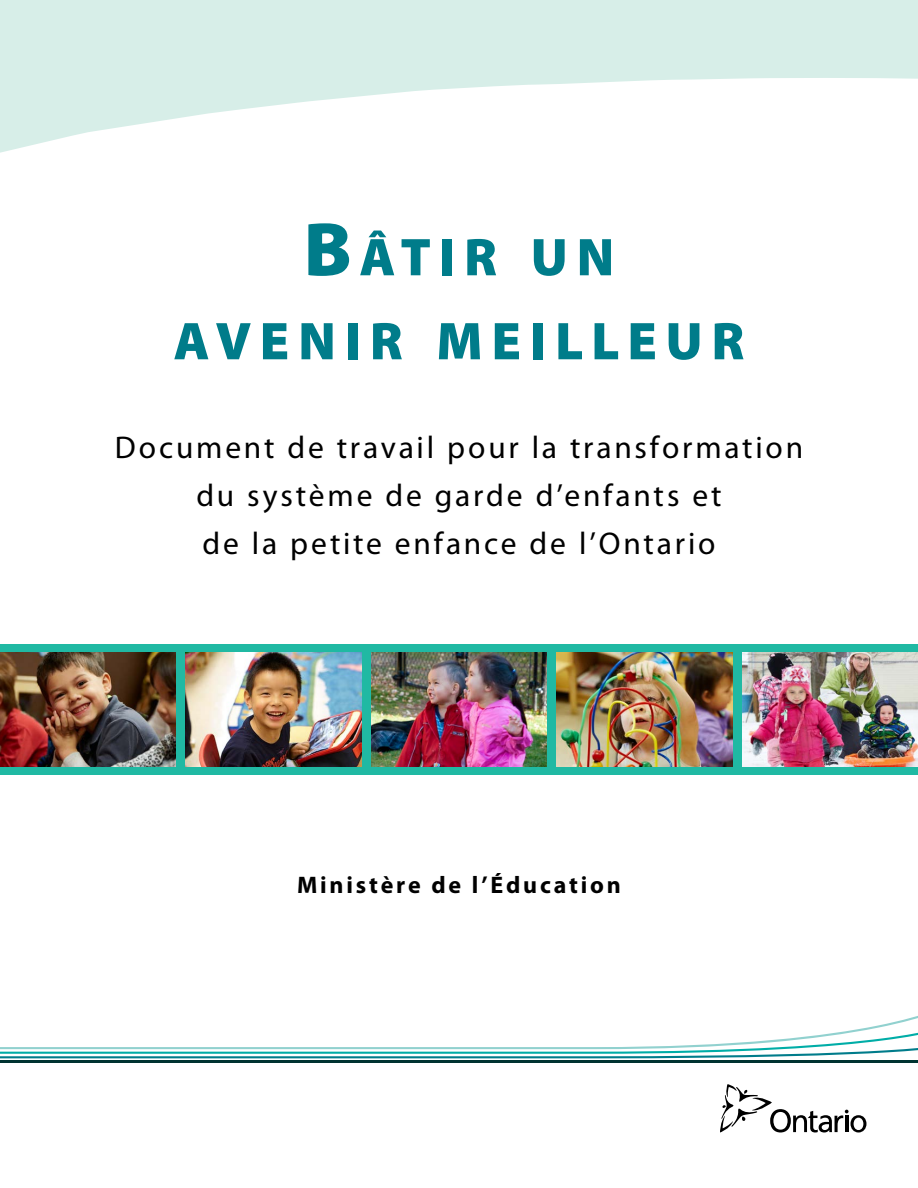
<style>
.page{position:relative;width:918px;height:1188px;background:#fff}
.page>*{position:absolute;margin:0;border:0;box-sizing:border-box;transform-origin:0 0}
.t1{font:900 53.55px/84px "Myriad Pro";letter-spacing:.16em;color:#007c8a;text-align:center}
.t2{font:31.5px/48px "Myriad Pro";letter-spacing:.09em;color:#000;text-align:center}
.t3{font:700 24px "Myriad Pro";letter-spacing:.115em;color:#000}
.s1{font-size:76.5px}
</style>
<div class="page">
<svg style="left:720px;top:1084px;width:146px;height:48px"></svg>
<svg style="left:0;top:0;width:918px;height:153px;fill:#d7eee8"></svg>
<hr style="left:0;top:1061px;width:918px;height:2px;background:#003331">
<svg style="left:0;top:1016px;width:918px;height:42px"></svg>
<div style="left:0;top:644px;width:918px;height:131px;background:#20b9a3"></div>
<img style="left:0;top:652px;width:176px;height:114px">
<img style="left:186px;top:652px;width:175px;height:114px">
<img style="left:371px;top:652px;width:176px;height:114px">
<img style="left:557px;top:652px;width:175px;height:114px">
<img style="left:742px;top:652px;width:176px;height:114px">
<h1 class="t1" style="left:174px;top:216px;width:572px"><span class="s1">B</span>ÂTIR UN<br>AVENIR MEILLEUR</h1>
<h2 class="t2" style="left:115px;top:424px;width:690px">Document de travail pour la transformation du système de garde d’enfants et<br>de la petite enfance de l’Ontario</h2>
<h3 class="t3" style="left:297px;top:872px;width:325px">Ministère de l’Éducation</h3>
</div>
